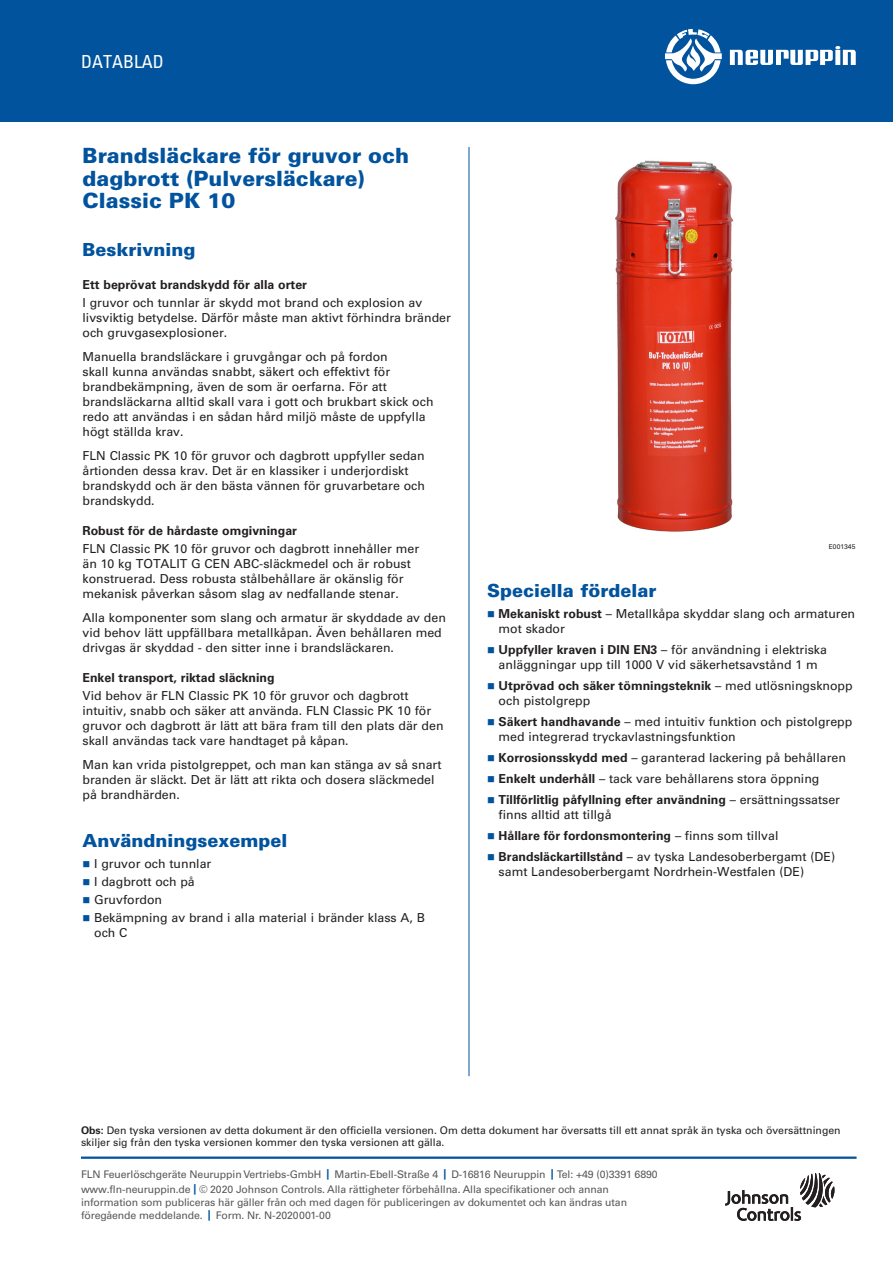
<style>
.page{position:relative;width:893px;height:1263px;background:#fff}
.page>*{position:absolute;margin:0;border:0;box-sizing:border-box;transform-origin:0 0}
._02_Data_Sheet_Heade{font:900 21px/22.5px "Univers LT Std";color:#01539e}
._03_12_pt_Blue_Heade{font:900 18px "Univers LT Std";color:#01539e}
._01_DATA_SHEET{font:condensed 18px "Univers LT Std";color:#fff}
._06_Text_8_25{font:12.3px/15px "Univers LT Std";color:#231f20}
._05_Text_1st_Graph{font:12.3px/15px "Univers LT Std";color:#231f20}
._08_Bullet_Text{font:12.3px/15px "Univers LT Std";color:#231f20}
._08_Bullet_Text-2{font:700 12.3px/15px "Univers LT Std";color:#231f20}
._04_Bold_Subhead{font:700 12.3px "Univers LT Std";color:#231f20}
._07_Bullet_Text_1st{font:12.3px/15px "Univers LT Std";color:#231f20}
._27_Tagline-Boilerpl{font:10.5px/15px "Univers LT Std";letter-spacing:-.01em;color:#57585a}
._16_Note_7_pt__type{font:10.5px/12px "Univers LT Std";color:#231f20}
._15___of_Art_Drawing{font:6.75px "Univers LT Std";color:#231f20}
.s1{color:#01539e}
.s2{font-weight:700}
.s3{font-weight:400}
.s4{font-weight:700;color:#01539e}
</style>
<div class="page">
<hr style="left:469px;top:147px;width:1px;height:929px;background:#01539e">
<hr style="left:81px;top:1156px;width:775px;height:3px;background:#01539e">
<div style="left:0;top:0;width:893px;height:122px;background:#01539e"></div>
<svg style="left:665px;top:29px;width:57px;height:55px"></svg>
<svg style="left:730px;top:46px;width:126px;height:19px"></svg>
<svg style="left:725px;top:1173px;width:109px;height:48px"></svg>
<img style="left:615px;top:160px;width:119px;height:372px">
<p class="_01_DATA_SHEET" style="left:81px;top:50px;width:84px">DATABLAD</p>
<p class="_02_Data_Sheet_Heade" style="left:82px;top:144px;width:328px">Brandsläckare för gruvor och dagbrott (Pulversläckare)</p>
<p class="_02_Data_Sheet_Heade" style="left:82px;top:189px;width:154px">Classic PK 10</p>
<p class="_03_12_pt_Blue_Heade" style="left:82px;top:238px;width:115px">Beskrivning</p>
<p class="_04_Bold_Subhead" style="left:82px;top:278px;width:226px">Ett beprövat brandskydd för alla orter</p>
<p class="_05_Text_1st_Graph" style="left:82px;top:295px;width:370px">I gruvor och tunnlar är skydd mot brand och explosion av livsviktig betydelse. Därför måste man aktivt förhindra bränder och gruvgasexplosioner.</p>
<p class="_06_Text_8_25" style="left:82px;top:349px;width:353px">Manuella brandsläckare i gruvgångar och på fordon<br>skall kunna användas snabbt, säkert och effektivt för brandbekämpning, även de som är oerfarna. För att brandsläckarna alltid skall vara i gott och brukbart skick och redo att användas i en sådan hård miljö måste de uppfylla högt ställda krav.</p>
<p class="_06_Text_8_25" style="left:82px;top:448px;width:344px">FLN Classic PK 10 för gruvor och dagbrott uppfyller sedan årtionden dessa krav. Det är en klassiker i underjordiskt brandskydd och är den bästa vännen för gruvarbetare och brandskydd.</p>
<p class="_04_Bold_Subhead" style="left:82px;top:524px;width:216px">Robust för de hårdaste omgivningar</p>
<p class="_05_Text_1st_Graph" style="left:82px;top:541px;width:338px">FLN Classic PK 10 för gruvor och dagbrott innehåller mer än 10 kg TOTALIT G CEN ABC-släckmedel och är robust konstruerad. Dess robusta stålbehållare är okänslig för mekanisk påverkan såsom slag av nedfallande stenar.</p>
<p class="_06_Text_8_25" style="left:82px;top:610px;width:365px">Alla komponenter som slang och armatur är skyddade av den vid behov lätt uppfällbara metallkåpan. Även behållaren med drivgas är skyddad - den sitter inne i brandsläckaren.</p>
<p class="_04_Bold_Subhead" style="left:82px;top:671px;width:194px">Enkel transport, riktad släckning</p>
<p class="_05_Text_1st_Graph" style="left:82px;top:688px;width:363px">Vid behov är FLN Classic PK 10 för gruvor och dagbrott intuitiv, snabb och säker att använda. FLN Classic PK 10 för gruvor och dagbrott är lätt att bära fram till den plats där den skall användas tack vare handtaget på kåpan.</p>
<p class="_06_Text_8_25" style="left:82px;top:757px;width:360px">Man kan vrida pistolgreppet, och man kan stänga av så snart branden är släckt. Det är lätt att rikta och dosera släckmedel på brandhärden.</p>
<p class="_03_12_pt_Blue_Heade" style="left:82px;top:829px;width:207px">Användningsexempel</p>
<p class="_05_Text_1st_Graph" style="left:82px;top:856px;width:130px"><span class="s1">■</span> I gruvor och tunnlar</p>
<p class="_05_Text_1st_Graph" style="left:82px;top:874px;width:114px"><span class="s1">■</span> I dagbrott och på</p>
<p class="_05_Text_1st_Graph" style="left:82px;top:892px;width:81px"><span class="s1">■</span> Gruvfordon</p>
<p class="_05_Text_1st_Graph" style="left:94px;top:910px;width:332px;text-indent:-12px"><span class="s1">■</span> Bekämpning av brand i alla material i bränder klass A, B och C</p>
<p class="_15___of_Art_Drawing" style="left:829px;top:543px;width:28px">E001345</p>
<p class="_03_12_pt_Blue_Heade" style="left:487px;top:579px;width:171px">Speciella fördelar</p>
<p class="_07_Bullet_Text_1st" style="left:499px;top:606px;width:358px;text-indent:-12px"><span class="s1">■</span> <span class="s2">Mekaniskt robust</span> – Metallkåpa skyddar slang och armaturen mot skador</p>
<p class="_08_Bullet_Text" style="left:487px;top:642px;width:342px;text-align:center"><span class="s1">■</span> <span class="s2">Uppfyller kraven i DIN EN3</span> – för användning i elektriska anläggningar upp till 1000 V vid säkerhetsavstånd 1 m</p>
<p class="_08_Bullet_Text" style="left:499px;top:678px;width:356px;text-indent:-12px"><span class="s1">■</span> <span class="s2">Utprövad och säker tömningsteknik</span> – med utlösningsknopp och pistolgrepp</p>
<p class="_08_Bullet_Text" style="left:499px;top:714px;width:355px;text-indent:-12px"><span class="s1">■</span> <span class="s2">Säkert handhavande</span> – med intuitiv funktion och pistolgrepp med integrerad tryckavlastningsfunktion</p>
<p class="_08_Bullet_Text" style="left:487px;top:750px;width:360px"><span class="s1">■</span> <span class="s2">Korrosionsskydd med</span> – garanterad lackering på behållaren</p>
<p class="_08_Bullet_Text" style="left:487px;top:771px;width:334px"><span class="s1">■</span> <span class="s2">Enkelt underhåll</span> – tack vare behållarens stora öppning</p>
<p class="_08_Bullet_Text-2" style="left:499px;top:792px;width:343px;text-indent:-12px"><span class="s1">■</span> Tillförlitlig påfyllning efter användning <span class="s3">– ersättningssatser finns alltid att tillgå</span></p>
<p class="_08_Bullet_Text-2" style="left:487px;top:828px;width:293px"><span class="s1">■</span> Hållare för fordonsmontering <span class="s3">– finns som tillval</span></p>
<p class="_08_Bullet_Text" style="left:499px;top:849px;width:338px;text-indent:-12px"><span class="s1">■</span> <span class="s2">Brandsläckartillstånd</span> – av tyska Landesoberbergamt (DE) samt Landesoberbergamt Nordrhein-Westfalen (DE)</p>
<p class="_16_Note_7_pt__type" style="left:81px;top:1124px;width:761px"><span class="s2">Obs:</span> Den tyska versionen av detta dokument är den officiella versionen. Om detta dokument har översatts till ett annat språk än tyska och översättningen skiljer sig från den tyska versionen kommer den tyska versionen att gälla.</p>
<p class="_27_Tagline-Boilerpl" style="left:81px;top:1167px;width:578px">FLN Feuerlöschgeräte Neuruppin Vertriebs-GmbH <span class="s4">|</span> Martin-Ebell-Straße 4 <span class="s4">|</span> D-16816 Neuruppin <span class="s4">|</span> Tel: +49 (0)3391 6890 www.fln-neuruppin.de <span class="s4">|</span> © 2020 Johnson Controls. Alla rättigheter förbehållna. Alla specifikationer och annan</p>
<p class="_27_Tagline-Boilerpl" style="left:81px;top:1196px;width:548px;line-height:13.2px">information som publiceras här gäller från och med dagen för publiceringen av dokumentet och kan ändras utan föregående meddelande. <span class="s4">|</span> Form. Nr. N-2020001-00</p>
</div>
